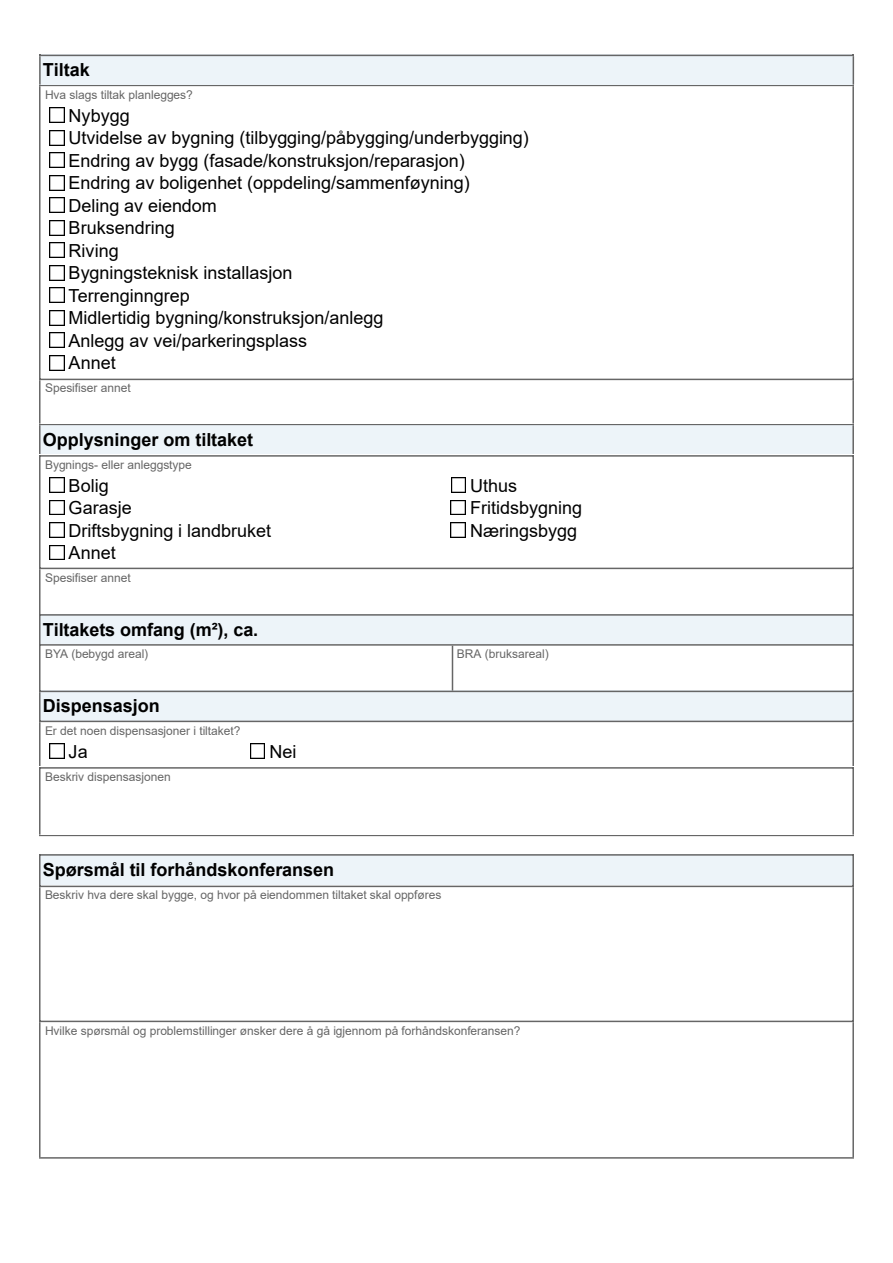
<style>
.page{position:relative;width:893px;height:1263px;background:#fff}
.page>*{position:absolute;margin:0;border:0;box-sizing:border-box;transform-origin:0 0}
.t1{font:18px/22.5px "Arial";color:#000}
.t2{font:700 18px "Arial";color:#000}
.t3{font:12px "Arial";letter-spacing:-.005em;color:#666}
</style>
<div class="page">
<hr style="left:39px;top:835px;width:815px;height:1px;background:#666">
<div style="left:39px;top:424px;width:815px;height:30px;background:#edf4f9"></div>
<hr style="left:40px;top:424px;width:812px;height:1px;background:#666">
<hr style="left:852px;top:425px;width:2px;height:30px;background:#666">
<hr style="left:39px;top:425px;width:1px;height:30px;background:#666">
<div style="left:39px;top:613px;width:815px;height:31px;background:#edf4f9"></div>
<hr style="left:40px;top:614px;width:812px;height:2px;background:#666">
<hr style="left:852px;top:616px;width:2px;height:28px;background:#666">
<div style="left:39px;top:690px;width:815px;height:31px;background:#edf4f9"></div>
<hr style="left:40px;top:691px;width:812px;height:1px;background:#666">
<hr style="left:852px;top:692px;width:2px;height:29px;background:#666">
<hr style="left:39px;top:1157px;width:815px;height:2px;background:#666">
<div style="left:39px;top:854px;width:815px;height:31px;background:#edf4f9"></div>
<hr style="left:40px;top:854px;width:812px;height:2px;background:#666">
<hr style="left:852px;top:856px;width:2px;height:30px;background:#666">
<hr style="left:39px;top:856px;width:1px;height:30px;background:#666">
<hr style="left:40px;top:85px;width:812px;height:1px;background:#666">
<hr style="left:852px;top:86px;width:2px;height:293px;background:#666">
<hr style="left:39px;top:86px;width:1px;height:293px;background:#666">
<img style="left:50px;top:108px;width:14px;height:15px">
<img style="left:49px;top:130px;width:15px;height:15px">
<img style="left:49px;top:153px;width:15px;height:15px">
<img style="left:50px;top:175px;width:14px;height:15px">
<img style="left:49px;top:198px;width:15px;height:15px">
<img style="left:49px;top:220px;width:15px;height:15px">
<img style="left:49px;top:243px;width:15px;height:15px">
<img style="left:49px;top:265px;width:15px;height:15px">
<img style="left:49px;top:288px;width:15px;height:15px">
<img style="left:49px;top:310px;width:15px;height:15px">
<img style="left:49px;top:333px;width:15px;height:15px">
<img style="left:49px;top:355px;width:15px;height:15px">
<div style="left:39px;top:378px;width:815px;height:46px;background:#fff"></div>
<hr style="left:40px;top:379px;width:812px;height:1px;background:#666">
<hr style="left:852px;top:380px;width:2px;height:44px;background:#666">
<hr style="left:39px;top:380px;width:1px;height:44px;background:#666">
<div style="left:39px;top:454px;width:815px;height:114px;background:#fff"></div>
<hr style="left:40px;top:455px;width:812px;height:2px;background:#666">
<hr style="left:852px;top:457px;width:2px;height:111px;background:#666">
<hr style="left:39px;top:457px;width:1px;height:111px;background:#666">
<img style="left:50px;top:478px;width:14px;height:14px">
<img style="left:451px;top:478px;width:14px;height:14px">
<img style="left:49px;top:500px;width:15px;height:15px">
<img style="left:451px;top:500px;width:14px;height:15px">
<img style="left:49px;top:523px;width:15px;height:14px">
<img style="left:451px;top:523px;width:14px;height:14px">
<img style="left:49px;top:545px;width:15px;height:15px">
<hr style="left:40px;top:568px;width:812px;height:1px;background:#666">
<hr style="left:852px;top:569px;width:2px;height:45px;background:#666">
<hr style="left:39px;top:569px;width:1px;height:45px;background:#666">
<hr style="left:40px;top:644px;width:812px;height:2px;background:#666">
<hr style="left:852px;top:646px;width:2px;height:45px;background:#666">
<hr style="left:39px;top:646px;width:1px;height:45px;background:#666">
<svg style="left:39px;top:614px;width:1px;height:32px"></svg>
<hr style="left:452px;top:646px;width:1px;height:45px;background:#666">
<hr style="left:40px;top:721px;width:812px;height:1px;background:#666">
<hr style="left:852px;top:722px;width:2px;height:45px;background:#666">
<hr style="left:39px;top:722px;width:1px;height:45px;background:#666">
<svg style="left:39px;top:691px;width:1px;height:31px"></svg>
<img style="left:50px;top:744px;width:14px;height:15px">
<img style="left:250px;top:744px;width:15px;height:15px">
<div style="left:39px;top:766px;width:815px;height:69px;background:#fff"></div>
<hr style="left:40px;top:767px;width:812px;height:2px;background:#666">
<hr style="left:852px;top:769px;width:2px;height:66px;background:#666">
<hr style="left:39px;top:769px;width:1px;height:66px;background:#666">
<div style="left:39px;top:885px;width:815px;height:136px;background:#fff"></div>
<hr style="left:40px;top:886px;width:812px;height:1px;background:#666">
<hr style="left:852px;top:887px;width:2px;height:134px;background:#666">
<hr style="left:39px;top:887px;width:1px;height:134px;background:#666">
<hr style="left:40px;top:1021px;width:812px;height:1px;background:#666">
<hr style="left:852px;top:1022px;width:2px;height:135px;background:#666">
<hr style="left:39px;top:1022px;width:1px;height:135px;background:#666">
<div style="left:39px;top:54px;width:815px;height:31px;background:#edf4f9"></div>
<hr style="left:41px;top:55px;width:811px;height:1px;background:#666">
<hr style="left:852px;top:56px;width:2px;height:29px;background:#666">
<hr style="left:39px;top:56px;width:2px;height:29px;background:#666">
<p class="t2" style="left:43px;top:57px;width:48px">Tiltak</p>
<p class="t3" style="left:45px;top:86px;width:149px">Hva slags tiltak planlegges?</p>
<p class="t1" style="left:69px;top:104px;width:462px">Nybygg<br>Utvidelse av bygning (tilbygging/påbygging/underbygging)<br>Endring av bygg (fasade/konstruksjon/reparasjon)<br>Endring av boligenhet (oppdeling/sammenføyning)<br>Deling av eiendom<br>Bruksendring<br>Riving<br>Bygningsteknisk installasjon<br>Terrenginngrep<br>Midlertidig bygning/konstruksjon/anlegg<br>Anlegg av vei/parkeringsplass<br>Annet</p>
<p class="t3" style="left:45px;top:380px;width:87px">Spesifiser annet</p>
<p class="t2" style="left:43px;top:427px;width:212px">Opplysninger om tiltaket</p>
<p class="t3" style="left:45px;top:456px;width:148px">Bygnings- eller anleggstype</p>
<p class="t1" style="left:69px;top:474px;width:42px">Bolig</p>
<p class="t1" style="left:470px;top:474px;width:49px">Uthus</p>
<p class="t1" style="left:69px;top:496px;width:65px">Garasje</p>
<p class="t1" style="left:470px;top:496px;width:114px">Fritidsbygning</p>
<p class="t1" style="left:69px;top:519px;width:204px">Driftsbygning i landbruket</p>
<p class="t1" style="left:470px;top:519px;width:109px">Næringsbygg</p>
<p class="t1" style="left:69px;top:541px;width:49px">Annet</p>
<p class="t3" style="left:45px;top:569px;width:87px">Spesifiser annet</p>
<p class="t2" style="left:43px;top:617px;width:217px">Tiltakets omfang (m²), ca.</p>
<p class="t3" style="left:45px;top:646px;width:105px">BYA (bebygd areal)</p>
<p class="t3" style="left:457px;top:646px;width:93px">BRA (bruksareal)</p>
<p class="t2" style="left:43px;top:693px;width:119px">Dispensasjon</p>
<p class="t3" style="left:45px;top:722px;width:197px">Er det noen dispensasjoner i tiltaket?</p>
<p class="t3" style="left:45px;top:768px;width:127px">Beskriv dispensasjonen</p>
<p class="t1" style="left:69px;top:740px;width:21px">Ja</p>
<p class="t1" style="left:269px;top:740px;width:28px">Nei</p>
<p class="t2" style="left:43px;top:857px;width:293px">Spørsmål til forhåndskonferansen</p>
<p class="t3" style="left:45px;top:887px;width:398px">Beskriv hva dere skal bygge, og hvor på eiendommen tiltaket skal oppføres</p>
<p class="t3" style="left:45px;top:1022px;width:477px">Hvilke spørsmål og problemstillinger ønsker dere å gå igjennom på forhåndskonferansen?</p>
</div>
